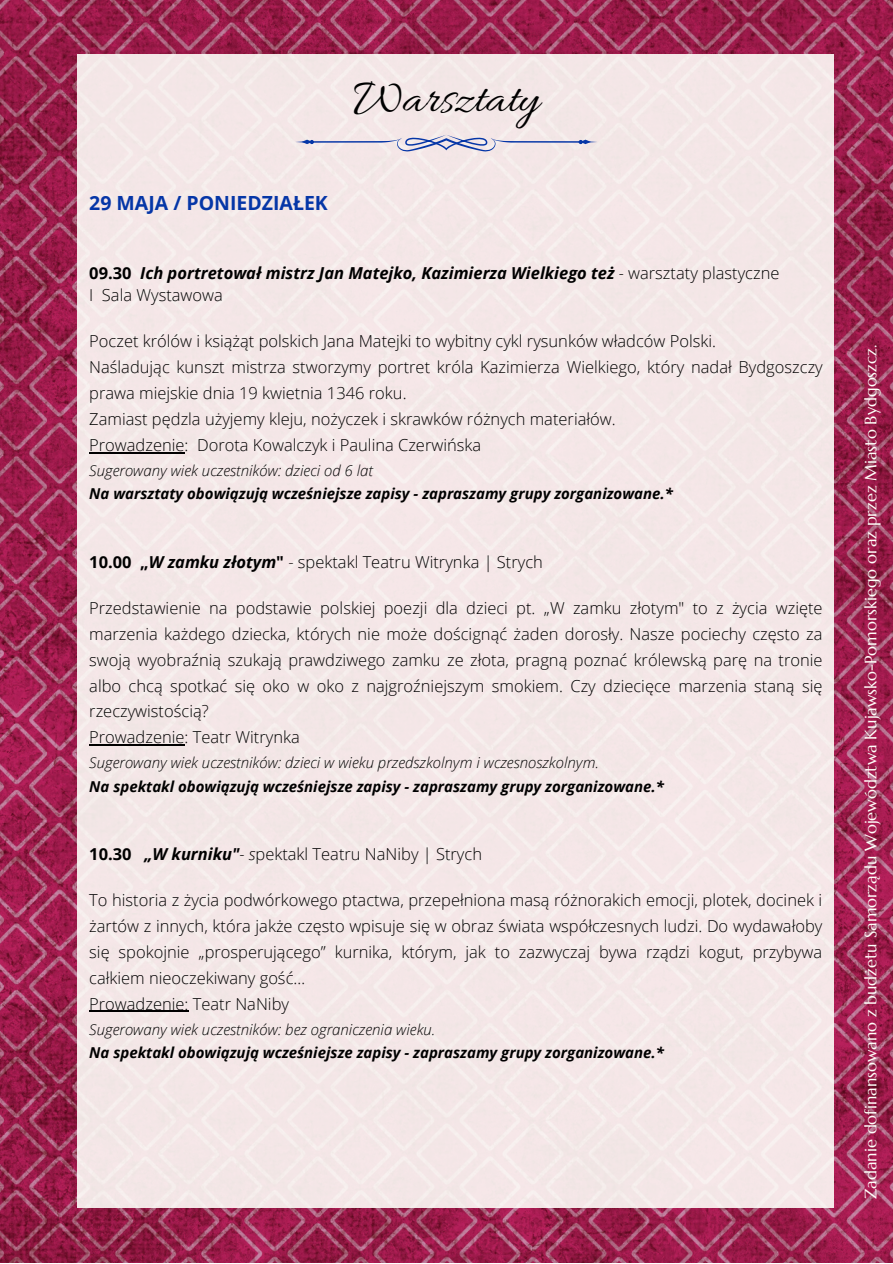
<style>
.page{position:relative;width:893px;height:1264px;background:#fff}
.page>*{position:absolute;margin:0;border:0;box-sizing:border-box;transform-origin:0 0}
.t1{font:48.45px "Allura";color:#000}
.t2{font:700 19.5px "Open Sans";color:#0536a7}
.t3{font:300 16.5px/25.8px "Open Sans";color:#000;text-align:justify}
.t4{font:16.5px "Marcellus";color:#fffffa}
.t5{font:italic 700 16.5px "Open Sans";color:#000}
.t6{font:italic 700 15px "Open Sans";color:#000}
.t7{font:italic 300 15px "Open Sans";color:#000}
.s1{font-style:normal}
.s2{font-weight:300}
.s3{font-weight:300;font-style:normal}
.s4{font-weight:700}
.s5{font-weight:700;font-style:italic}
.s6{font-style:italic}
</style>
<div class="page">
<img style="left:0;top:0;width:892px;height:1262px">
<div style="left:77px;top:54px;width:756px;height:1153px;background:#f4e6e7"></div>
<hr style="left:89px;top:452px;width:95px;height:1px;background:#000">
<hr style="left:89px;top:744px;width:95px;height:1px;background:#000">
<hr style="left:89px;top:1010px;width:99px;height:2px;background:#000">
<svg style="left:296px;top:135px;width:301px;height:17px"></svg>
<p class="t1" style="left:353px;top:71px;width:187px">Warsztaty</p>
<p class="t2" style="left:89px;top:189px;width:240px">29 MAJA / PONIEDZIAŁEK</p>
<p class="t5" style="left:89px;top:261px;width:691px"><span class="s1">09.30</span> Ich portretował mistrz Jan Matejko, Kazimierza Wielkiego też <span class="s2">-</span> <span class="s3">warsztaty plastyczne</span></p>
<p class="t3" style="left:89px;top:282px;width:135px">I Sala Wystawowa</p>
<p class="t3" style="left:89px;top:328px;width:628px">Poczet królów i książąt polskich Jana Matejki to wybitny cykl rysunków władców Polski.</p>
<p class="t3" style="left:89px;top:354px;width:735px">Naśladując kunszt mistrza stworzymy portret króla Kazimierza Wielkiego, który nadał Bydgoszczy prawa miejskie dnia 19 kwietnia 1346 roku.</p>
<p class="t3" style="left:89px;top:405px;width:528px">Zamiast pędzla użyjemy kleju, nożyczek i skrawków różnych materiałów.</p>
<p class="t3" style="left:89px;top:431px;width:393px">Prowadzenie: Dorota Kowalczyk i Paulina Czerwińska</p>
<p class="t7" style="left:89px;top:459px;width:285px">Sugerowany wiek uczestników: dzieci od 6 lat</p>
<p class="t6" style="left:89px;top:483px;width:585px">Na warsztaty obowiązują wcześniejsze zapisy - zapraszamy grupy zorganizowane.*</p>
<p class="t3" style="left:89px;top:548px;width:455px"><span class="s4">10.00 „</span><span class="s5">W zamku złotym</span><span class="s4">"</span> - spektakl Teatru Witrynka | Strych</p>
<p class="t3" style="left:89px;top:594px;width:734px">Przedstawienie na podstawie polskiej poezji dla dzieci pt. „W zamku złotym" to z życia wzięte marzenia każdego dziecka, których nie może doścignąć żaden dorosły. Nasze pociechy często za swoją wyobraźnią szukają prawdziwego zamku ze złota, pragną poznać królewską parę na tronie albo chcą spotkać się oko w oko z najgroźniejszym smokiem. Czy dziecięce marzenia staną się rzeczywistością?</p>
<p class="t3" style="left:89px;top:724px;width:212px">Prowadzenie: Teatr Witrynka</p>
<p class="t7" style="left:89px;top:752px;width:511px">Sugerowany wiek uczestników: dzieci w wieku przedszkolnym i wczesnoszkolnym.</p>
<p class="t6" style="left:89px;top:775px;width:576px">Na spektakl obowiązują wcześniejsze zapisy - zapraszamy grupy zorganizowane.*</p>
<p class="t3" style="left:89px;top:841px;width:394px"><span class="s4">10.30</span> <span class="s5">„W kurniku"</span><span class="s6">- s</span>pektakl Teatru NaNiby | Strych</p>
<p class="t3" style="left:89px;top:887px;width:734px">To historia z życia podwórkowego ptactwa, przepełniona masą różnorakich emocji, plotek, docinek i żartów z innych, która jakże często wpisuje się w obraz świata współczesnych ludzi. Do wydawałoby się spokojnie „prosperującego” kurnika, którym, jak to zazwyczaj bywa rządzi kogut, przybywa całkiem nieoczekiwany gość…</p>
<p class="t3" style="left:89px;top:990px;width:201px">Prowadzenie: Teatr NaNiby</p>
<p class="t7" style="left:89px;top:1018px;width:348px">Sugerowany wiek uczestników: bez ograniczenia wieku.</p>
<p class="t6" style="left:89px;top:1042px;width:576px">Na spektakl obowiązują wcześniejsze zapisy - zapraszamy grupy zorganizowane.*</p>
<p class="t4" style="left:860px;top:1199px;width:856px;rotate:-90deg">Zadanie dofinansowano z budżetu Samorządu Województwa Kujawsko-Pomorskiego oraz przez Miasto Bydgoszcz.</p>
</div>
